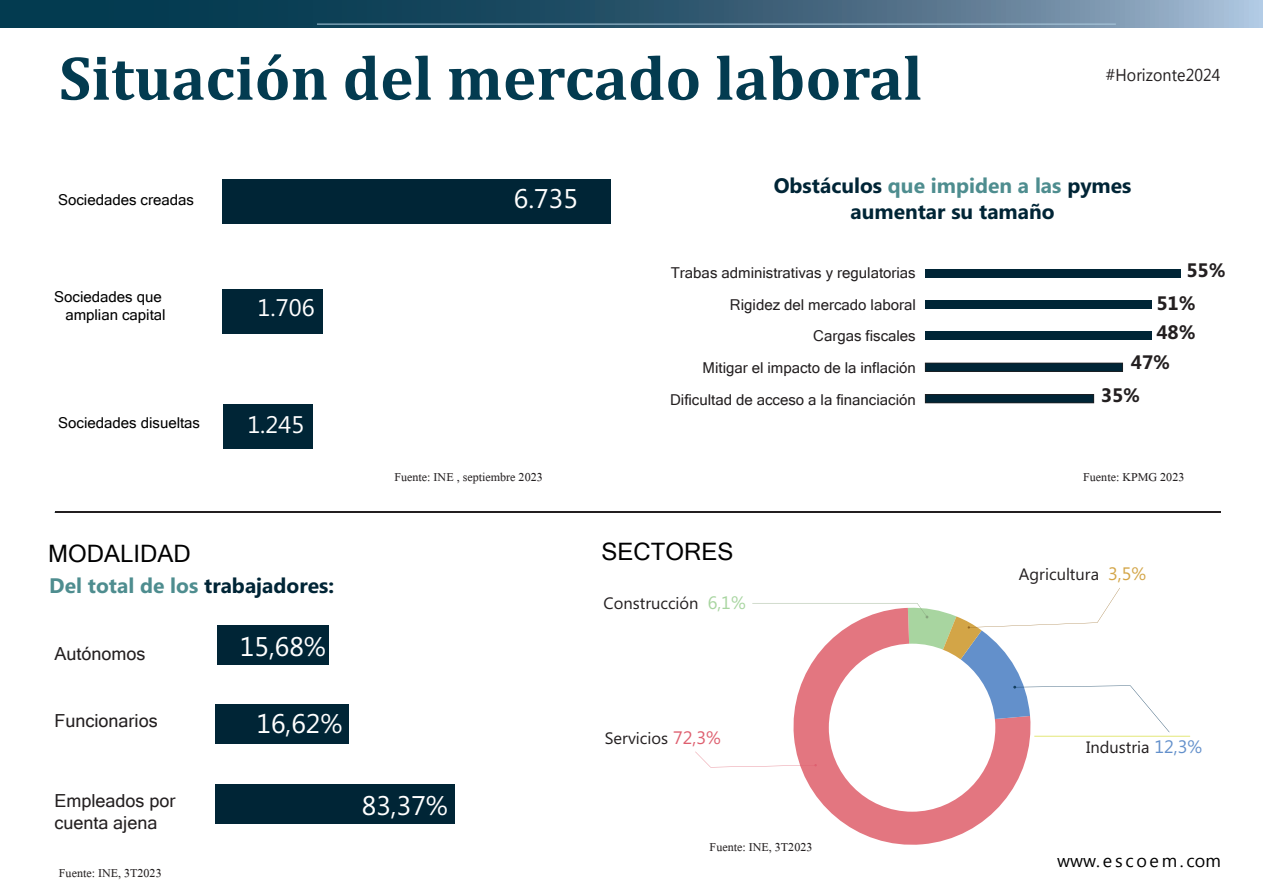
<style>
.page{position:relative;width:1263px;height:893px;background:#fff}
.page>*{position:absolute;margin:0;border:0;box-sizing:border-box;transform-origin:0 0}
.t1{font:700 63px "Cambria";color:#033b50}
.t2{font:27px "Microsoft Phags Pa";color:#fff}
.t3{font:24px "Microsoft Sans Serif";color:#000001}
.t4{font:24px "Microsoft Phags Pa";color:#fff}
.t5{font:700 21px/25.2px "Microsoft Phags Pa";color:#002536;text-align:center}
.t6{font:700 21px "Microsoft Phags Pa";color:#4e8d8f}
.t7{font:700 19.5px/33px "Microsoft Phags Pa";color:#231f20}
.t8{font:18px "Microsoft Himalaya";color:#231f20}
.t9{font:18px/21.6px "Microsoft Sans Serif";color:#231f20}
.t10{font:18px "Microsoft New Tai Lue";letter-spacing:.15em;color:#000001}
.t11{font:17.1px "Microsoft New Tai Lue";letter-spacing:.005em;color:#231f20;scale:.93 1}
.t12{font:16.5px "Microsoft Phags Pa";color:#231f20}
.t13{font:15px/31.5px "Microsoft Sans Serif";color:#231f20;text-align:right}
.t14{font:15px/18px "Microsoft Sans Serif";color:#000001;text-align:right}
.s1{color:#4e8d8f}
.s2{color:#002536}
.s3{font-size:18px;color:#a8d5a0}
.s4{font-size:18px;color:#de5f6f}
.s5{font-size:18px;color:#d3a547}
.s6{font-size:18px;color:#6390cb}
</style>
<div class="page">
<div style="left:223px;top:179px;width:388px;height:45px;background:#002536"></div>
<div style="left:223px;top:289px;width:100px;height:45px;background:#002536"></div>
<div style="left:223px;top:404px;width:89px;height:45px;background:#002536"></div>
<div style="left:218px;top:625px;width:111px;height:40px;background:#002536"></div>
<div style="left:215px;top:704px;width:133px;height:39px;background:#002536"></div>
<div style="left:215px;top:785px;width:239px;height:39px;background:#002536"></div>
<svg style="left:0;top:0;width:1263px;height:27px;background:#3a637a"></svg>
<svg style="left:793px;top:732px;width:243px;height:113px;fill:#e37680"></svg>
<svg style="left:695px;top:752px;width:122px;height:15px"></svg>
<svg style="left:752px;top:588px;width:417px;height:144px"></svg>
<div style="left:829px;top:644px;width:166px;height:168px;background:#fff;border-radius:50%"></div>
<hr style="left:55px;top:512px;width:1165px;height:1px;background:#231f20">
<div style="left:925px;top:269px;width:255px;height:9px;background:#002536"></div>
<div style="left:925px;top:300px;width:226px;height:8px;background:#002536"></div>
<div style="left:925px;top:331px;width:226px;height:9px;background:#002536"></div>
<svg style="left:925px;top:363px;width:198px;height:9px;background:#042432"></svg>
<svg style="left:925px;top:394px;width:169px;height:9px;background:#042432"></svg>
<h1 class="t1" style="left:59px;top:34px;width:865px">Situación del mercado laboral</h1>
<p class="t11" style="left:1106px;top:65px;width:125px">#Horizonte2024</p>
<p class="t14" style="left:58px;top:190px;width:137px">Sociedades creadas</p>
<h2 class="t2" style="left:514px;top:179px;width:66px">6.735</h2>
<p class="t14" style="left:54px;top:288px;width:113px">Sociedades que amplian capital</p>
<p class="t14" style="left:58px;top:413px;width:143px">Sociedades disueltas</p>
<h3 class="t4" style="left:258px;top:291px;width:58px">1.706</h3>
<h3 class="t4" style="left:247px;top:407px;width:58px">1.245</h3>
<p class="t8" style="left:394px;top:464px;width:150px">Fuente: INE , septiembre 2023</p>
<h3 class="t5" style="left:774px;top:172px;width:359px">Obstáculos <span class="s1">que impiden a las</span> pymes aumentar su tamaño</h3>
<p class="t13" style="left:670px;top:257px;width:247px">Trabas administrativas y regulatorias<br>Rigidez del mercado laboral<br>Cargas fiscales<br>Mitigar el impacto de la inflación<br>Dificultad de acceso a la financiación</p>
<h3 class="t7" style="left:1156px;top:253px;width:71px;text-indent:30px">55%<br>51%</h3>
<h3 class="t7" style="left:1131px;top:316px;width:66px;line-height:30px;text-indent:26px">48%<br>47%</h3>
<h3 class="t7" style="left:1101px;top:377px;width:41px">35%</h3>
<p class="t8" style="left:1083px;top:465px;width:103px">Fuente: KPMG 2023</p>
<h3 class="t3" style="left:48px;top:538px;width:144px">MODALIDAD</h3>
<h3 class="t3" style="left:602px;top:536px;width:134px">SECTORES</h3>
<h3 class="t6" style="left:49px;top:571px;width:286px">Del total de los <span class="s2">trabajadores:</span></h3>
<p class="t9" style="left:54px;top:642px;width:93px">Autónomos</p>
<h2 class="t2" style="left:240px;top:628px;width:88px">15,68%</h2>
<p class="t9" style="left:54px;top:710px;width:105px">Funcionarios</p>
<h2 class="t2" style="left:256px;top:704px;width:88px">16,62%</h2>
<p class="t9" style="left:54px;top:790px;width:122px">Empleados por cuenta ajena</p>
<h2 class="t2" style="left:362px;top:787px;width:88px">83,37%</h2>
<p class="t8" style="left:59px;top:860px;width:104px">Fuente: INE, 3T2023</p>
<p class="t12" style="left:603px;top:592px;width:144px">Construcción <span class="s3">6,1%</span></p>
<p class="t12" style="left:605px;top:727px;width:117px">Servicios <span class="s4">72,3%</span></p>
<p class="t8" style="left:710px;top:834px;width:104px">Fuente: INE, 3T2023</p>
<p class="t12" style="left:1019px;top:562px;width:129px">Agricultura <span class="s5">3,5%</span></p>
<p class="t12" style="left:1086px;top:736px;width:118px">Industria <span class="s6">12,3%</span></p>
<p class="t10" style="left:1057px;top:850px;width:165px">www.escoem.com</p>
</div>
